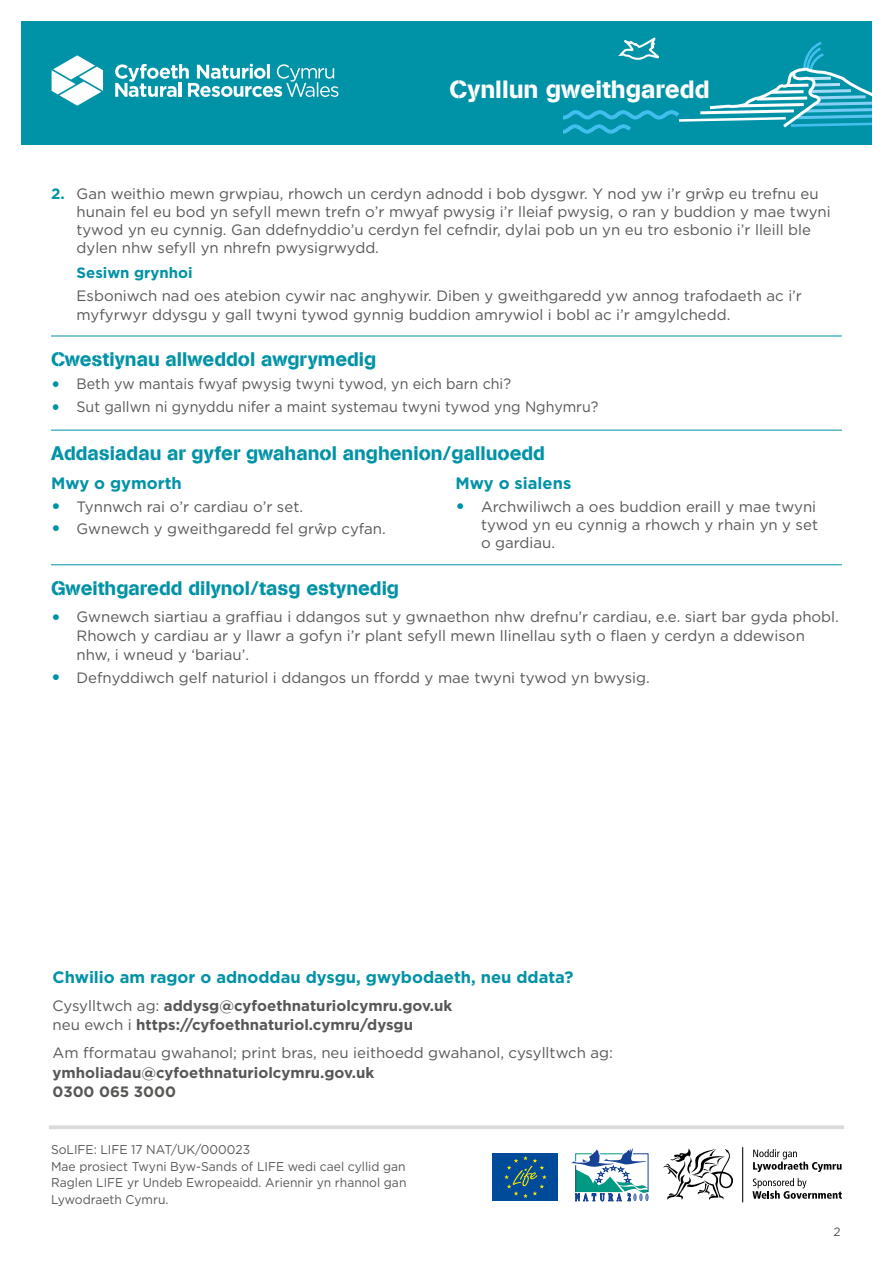
<style>
.page{position:relative;width:893px;height:1263px;background:#fff}
.page>*{position:absolute;margin:0;border:0;box-sizing:border-box;transform-origin:0 0}
.t1{font:24.75px "AG Book Stencil";color:#fff}
.t2{font:19.5px "AG Book Stencil";color:#0092a6}
.t3{font:700 16.5px "Gotham";color:#0092a6}
.t4{font:15px/18px "Gotham";color:#575756}
.t5{font:700 15px/19.5px "Gotham";color:#575756}
.t6{font:15px "Gotham";color:#575756;scale:.95 1}
.t7{font:700 15px "Gotham";color:#0092a6}
.t8{font:12.75px/16.5px "Gotham";color:#575756;scale:.95 1}
.t9{font:12px "Gotham";color:#575756}
.s1{font-weight:700;color:#0092a6}
.s2{font-weight:700;font-size:19.5px;color:#0092a6}
.s3{font-weight:400}
</style>
<div class="page">
<hr style="left:51px;top:336px;width:791px;height:1px;background:#0092a6">
<div style="left:21px;top:21px;width:851px;height:124px;background:#0092a6"></div>
<svg style="left:563px;top:37px;width:309px;height:97px"></svg>
<svg style="left:52px;top:55px;width:51px;height:51px"></svg>
<svg style="left:115px;top:64px;width:223px;height:33px"></svg>
<hr style="left:51px;top:430px;width:791px;height:1px;background:#0092a6">
<hr style="left:51px;top:564px;width:791px;height:1px;background:#0092a6">
<svg style="left:49px;top:1125px;width:795px;height:4px;background:#ddd"></svg>
<div style="left:493px;top:1153px;width:65px;height:47px;background:#004a9a"></div>
<svg style="left:504px;top:1156px;width:43px;height:42px"></svg>
<svg style="left:571px;top:1148px;width:77px;height:53px"></svg>
<hr style="left:742px;top:1147px;width:1px;height:55px;background:#000">
<svg style="left:753px;top:1149px;width:88px;height:23px"></svg>
<svg style="left:752px;top:1178px;width:90px;height:21px"></svg>
<svg style="left:663px;top:1148px;width:70px;height:52px"></svg>
<h1 class="t1" style="left:449px;top:75px;width:262px">Cynllun gweithgaredd</h1>
<p class="t4" style="left:77px;top:184px;width:756px;text-indent:-26px"><span class="s1">2.</span> Gan weithio mewn grwpiau, rhowch un cerdyn adnodd i bob dysgwr. Y nod yw i’r grŵp eu trefnu eu hunain fel eu bod yn sefyll mewn trefn o’r mwyaf pwysig i’r lleiaf pwysig, o ran y buddion y mae twyni tywod yn eu cynnig. Gan ddefnyddio’u cerdyn fel cefndir, dylai pob un yn eu tro esbonio i’r lleill ble dylen nhw sefyll yn nhrefn pwysigrwydd.</p>
<p class="t7" style="left:77px;top:263px;width:118px">Sesiwn grynhoi</p>
<p class="t4" style="left:77px;top:286px;width:727px;line-height:18.8px">Esboniwch nad oes atebion cywir nac anghywir. Diben y gweithgaredd yw annog trafodaeth ac i’r myfyrwyr ddysgu y gall twyni tywod gynnig buddion amrywiol i bobl ac i’r amgylchedd.</p>
<h2 class="t2" style="left:51px;top:348px;width:327px">Cwestiynau allweddol awgrymedig</h2>
<p class="t6" style="left:51px;top:374px;width:486px"><span class="s2">•</span> Beth yw mantais fwyaf pwysig twyni tywod, yn eich barn chi?</p>
<p class="t6" style="left:51px;top:397px;width:578px"><span class="s2">•</span> Sut gallwn ni gynyddu nifer a maint systemau twyni tywod yng Nghymru?</p>
<h2 class="t2" style="left:51px;top:442px;width:495px">Addasiadau ar gyfer gwahanol anghenion/galluoedd</h2>
<p class="t3" style="left:51px;top:473px;width:132px">Mwy o gymorth</p>
<p class="t4" style="left:51px;top:497px;width:254px"><span class="s2">•</span> Tynnwch rai o’r cardiau o’r set.</p>
<p class="t4" style="left:51px;top:519px;width:336px"><span class="s2">•</span> Gwnewch y gweithgaredd fel grŵp cyfan.</p>
<p class="t3" style="left:455px;top:473px;width:117px">Mwy o sialens</p>
<p class="t4" style="left:481px;top:497px;width:339px;text-indent:-26px"><span class="s2">•</span> Archwiliwch a oes buddion eraill y mae twyni tywod yn eu cynnig a rhowch y rhain yn y set o gardiau.</p>
<h2 class="t2" style="left:51px;top:576px;width:350px">Gweithgaredd dilynol/tasg estynedig</h2>
<p class="t4" style="left:77px;top:607px;width:764px;line-height:18.8px;text-indent:-26px"><span class="s2">•</span> Gwnewch siartiau a graffiau i ddangos sut y gwnaethon nhw drefnu’r cardiau, e.e. siart bar gyda phobl.<br>Rhowch y cardiau ar y llawr a gofyn i’r plant sefyll mewn llinellau syth o flaen y cerdyn a ddewison nhw, i wneud y ‘bariau’.</p>
<p class="t4" style="left:51px;top:668px;width:600px"><span class="s2">•</span> Defnyddiwch gelf naturiol i ddangos un ffordd y mae twyni tywod yn bwysig.</p>
<p class="t3" style="left:53px;top:966px;width:522px">Chwilio am ragor o adnoddau dysgu, gwybodaeth, neu ddata?</p>
<p class="t5" style="left:53px;top:996px;width:401px"><span class="s3">Cysylltwch ag:</span> addysg@cyfoethnaturiolcymru.gov.uk <span class="s3">neu ewch i</span> https://cyfoethnaturiol.cymru/dysgu</p>
<p class="t4" style="left:53px;top:1044px;width:562px">Am fformatau gwahanol; print bras, neu ieithoedd gwahanol, cysylltwch ag:</p>
<p class="t5" style="left:53px;top:1063px;width:323px">ymholiadau@cyfoethnaturiolcymru.gov.uk<br>0300 065 3000</p>
<p class="t8" style="left:51px;top:1141px;width:376px">SoLIFE: LIFE 17 NAT/UK/000023<br>Mae prosiect Twyni Byw-Sands of LIFE wedi cael cyllid gan Raglen LIFE yr Undeb Ewropeaidd. Ariennir yn rhannol gan Lywodraeth Cymru.</p>
<p class="t9" style="left:833px;top:1224px;width:9px">2</p>
</div>
